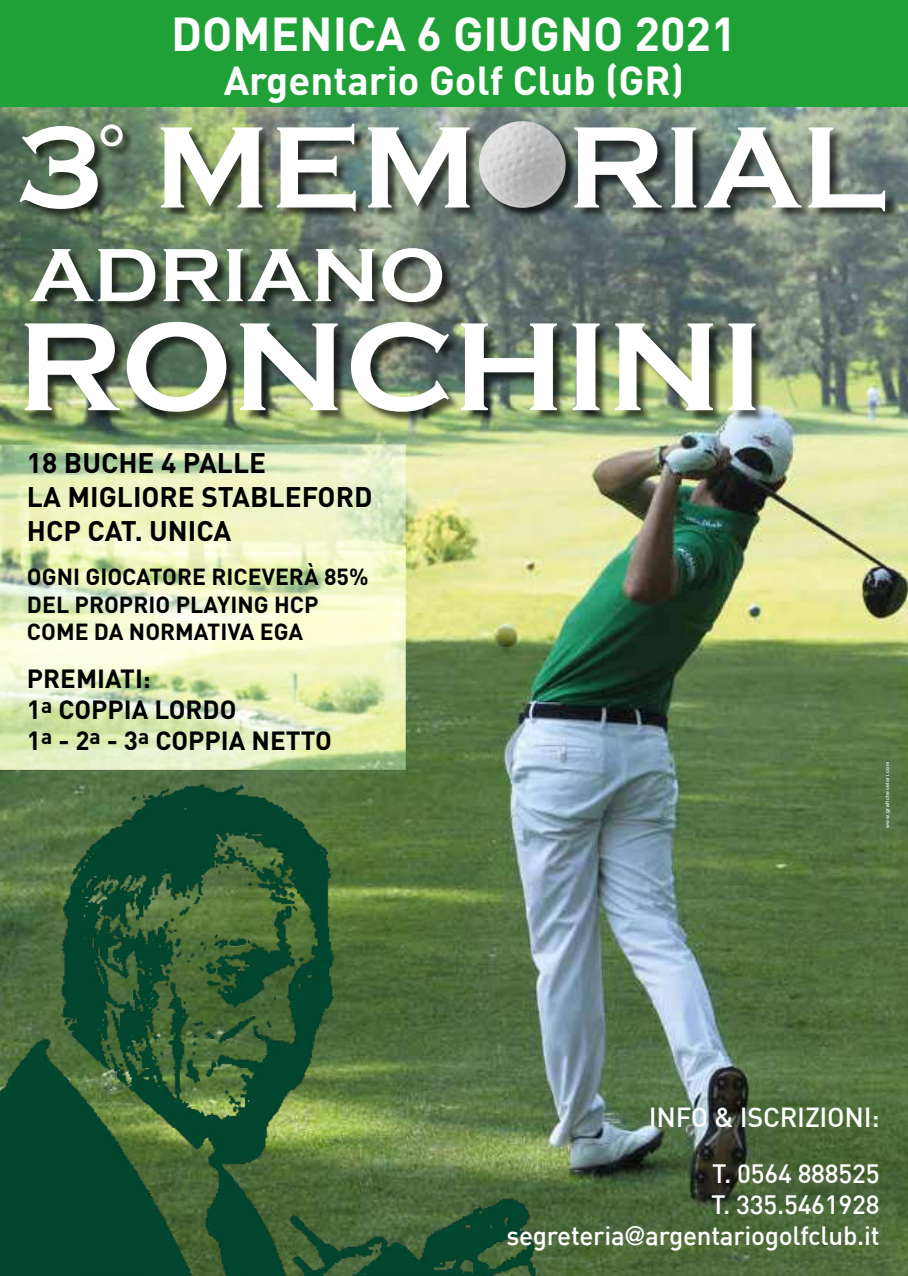
<style>
.page{position:relative;width:908px;height:1276px;background:#fff}
.page>*{position:absolute;margin:0;border:0;box-sizing:border-box;transform-origin:0 0}
.t1{font:700 130px "Copperplate T";color:#fff}
.t2{font:700 120px "Copperplate T";color:#fff}
.t3{font:700 78px "Copperplate T";color:#fff}
.t4{font:700 47px "DIN";color:#fff}
.t5{font:700 40px "DIN";color:#fff}
.t6{font:700 28px/33.6px "DIN";color:#000}
.t7{font:500 27px "DIN";letter-spacing:-.01em;color:#fff}
.t8{font:500 26px/31.2px "DIN";letter-spacing:-.01em;color:#fff;text-align:right}
.t9{font:700 26px/31.2px "DIN";color:#000}
.t10{font:700 23px/27.6px "DIN";color:#000}
.t11{font:500 5px "Helvetica Neue";letter-spacing:.1em;color:#fff}
.s1{font-family:"Helvetica Neue"}
</style>
<div class="page">
<img style="left:0;top:106px;width:907px;height:1170px">
<img style="left:0;top:444px;width:405px;height:271px">
<img style="left:0;top:715px;width:602px;height:561px">
<div style="left:0;top:0;width:907px;height:106px;background:#1fa138"></div>
<div style="left:22px;top:125px;width:875px;height:299px;background:#000;opacity:.65"></div>
<h3 class="t4" style="left:171px;top:3px;width:566px">DOMENICA 6 GIUGNO 2021</h3>
<h3 class="t5" style="left:224px;top:55px;width:461px">Argentario Golf Club (GR)</h3>
<h2 class="t2" style="left:17px;top:101px;width:870px">3<sup>°</sup> MEM RIAL</h2>
<h3 class="t3" style="left:30px;top:232px;width:417px">ADRIANO</h3>
<h1 class="t1" style="left:17px;top:295px;width:747px">RONCHINI</h1>
<p class="t6" style="left:27px;top:445px;width:347px">18 BUCHE 4 PALLE<br>LA MIGLIORE STABLEFORD<br>HCP CAT. UNICA</p>
<p class="t10" style="left:27px;top:562px;width:343px">OGNI GIOCATORE RICEVERÀ 85%<br>DEL PROPRIO PLAYING HCP<br>COME DA NORMATIVA EGA</p>
<p class="t9" style="left:27px;top:661px;width:306px">PREMIATI:<br>1<sup>a</sup> COPPIA LORDO<br>1<sup>a</sup> - 2<sup>a</sup> - 3<sup>a</sup> COPPIA NETTO</p>
<p class="t11" style="left:884px;top:828px;width:68px;rotate:-90deg">www.grafichecelori.com</p>
<p class="t7" style="left:648px;top:1100px;width:232px">INFO &amp; ISCRIZIONI:</p>
<p class="t8" style="left:506px;top:1156px;width:374px">T. 0564 888525<br>T. 335.5461928 segreteria<span class="s1">@</span>argentariogolfclub.it</p>
</div>
